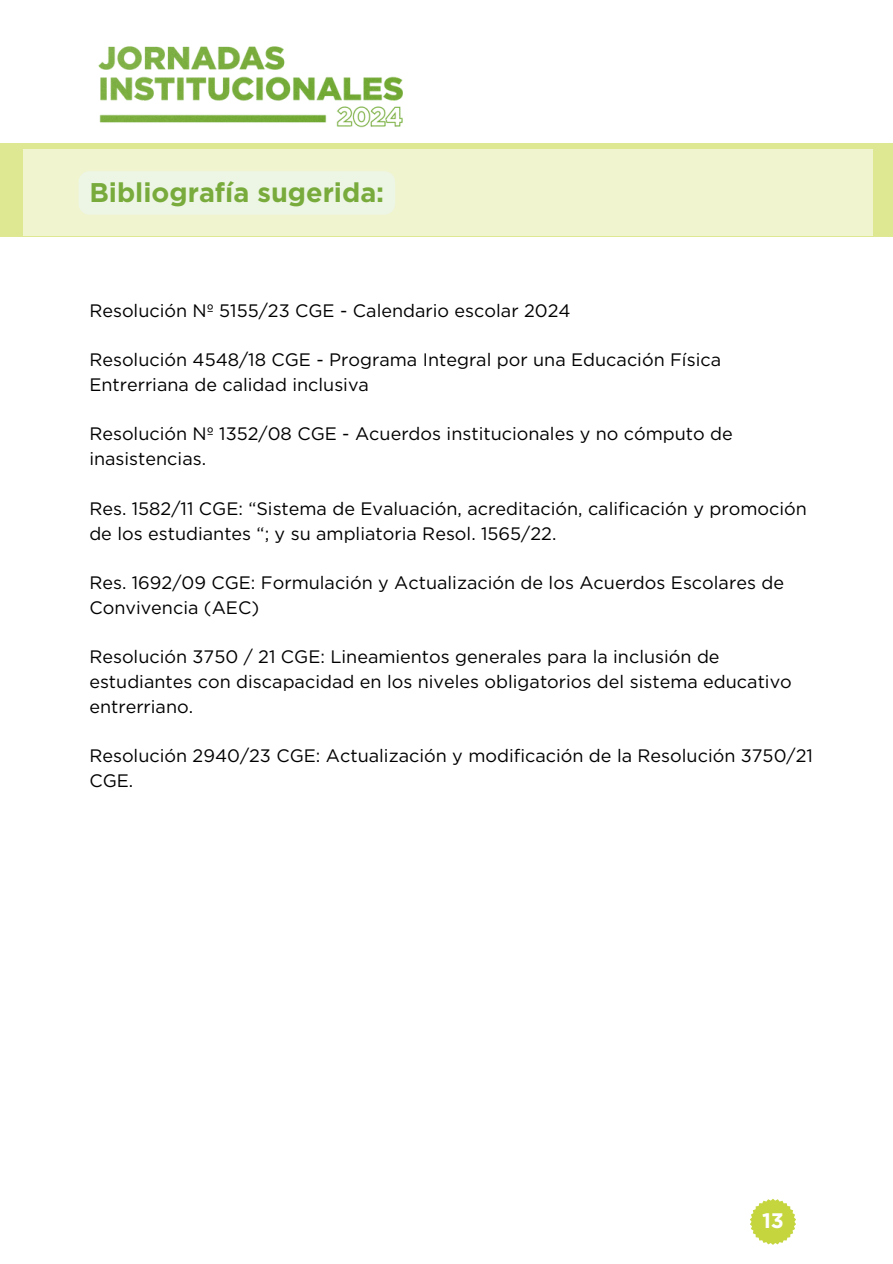
<style>
.page{position:relative;width:893px;height:1264px;background:#fff}
.page>*{position:absolute;margin:0;border:0;box-sizing:border-box;transform-origin:0 0}
.t1{font:700 27px "Gotham";color:#78ab3c}
.t2{font:700 21px "Gotham";color:#fff}
.t3{font:18px/24.8px "Gotham";color:#000}
</style>
<div class="page">
<img style="left:98px;top:46px;width:305px;height:82px">
<div style="left:0;top:143px;width:892px;height:93px;background:#dee791"></div>
<div style="left:23px;top:149px;width:849px;height:87px;background:#f0f4cf"></div>
<div style="left:79px;top:171px;width:316px;height:44px;background:#edf5e5"></div>
<svg style="left:750px;top:1199px;width:46px;height:45px"></svg>
<h1 class="t1" style="left:89px;top:176px;width:296px">Bibliografía sugerida:</h1>
<p class="t3" style="left:89px;top:298px;width:482px">Resolución Nº 5155/23 CGE - Calendario escolar 2024</p>
<p class="t3" style="left:89px;top:347px;width:633px">Resolución 4548/18 CGE - Programa Integral por una Educación Física<br>Entrerriana de calidad inclusiva</p>
<p class="t3" style="left:89px;top:421px;width:645px">Resolución Nº 1352/08 CGE - Acuerdos institucionales y no cómputo de inasistencias.</p>
<p class="t3" style="left:89px;top:496px;width:719px">Res. 1582/11 CGE: “Sistema de Evaluación, acreditación, calificación y promoción de los estudiantes “; y su ampliatoria Resol. 1565/22.</p>
<p class="t3" style="left:89px;top:570px;width:696px">Res. 1692/09 CGE: Formulación y Actualización de los Acuerdos Escolares de<br>Convivencia (AEC)</p>
<p class="t3" style="left:89px;top:644px;width:704px">Resolución 3750 / 21 CGE: Lineamientos generales para la inclusión de estudiantes con discapacidad en los niveles obligatorios del sistema educativo entrerriano.</p>
<p class="t3" style="left:89px;top:743px;width:725px">Resolución 2940/23 CGE: Actualización y modificación de la Resolución 3750/21<br>CGE.</p>
<p class="t2" style="left:762px;top:1208px;width:23px">13</p>
</div>
